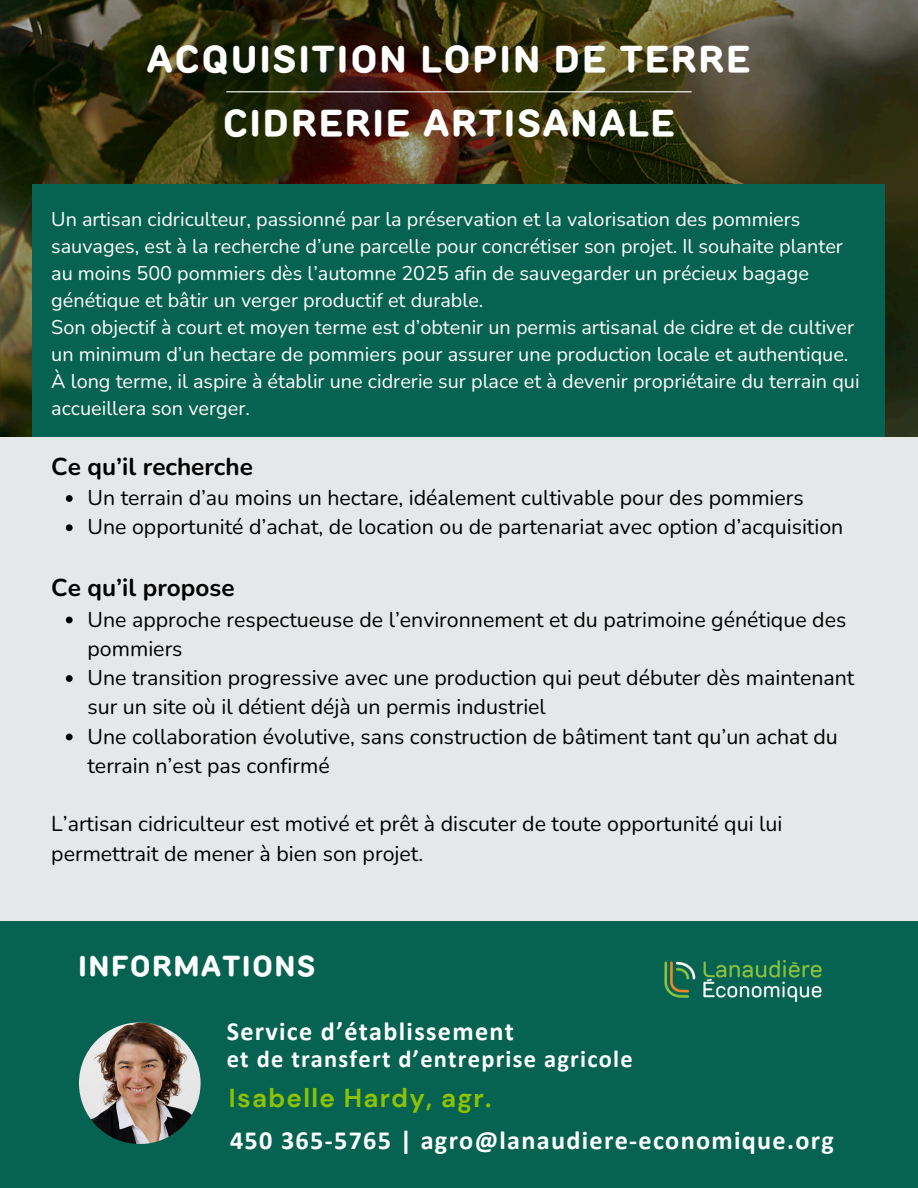
<style>
.page{position:relative;width:918px;height:1188px;background:#e6e7e8}
.page>*{position:absolute;margin:0;border:0;box-sizing:border-box;transform-origin:0 0}
.t1{font:700 37.35px/64.2px "TT Rounds Neue";letter-spacing:.05em;color:#fff;text-align:center}
.t2{font:700 28.8px "TT Rounds Neue";letter-spacing:.05em;color:#fff}
.t3{font:700 26.25px "Calibri";letter-spacing:.05em;color:#fff}
.t4{font:700 25.95px "DM Sans";letter-spacing:.05em;color:#8cc202}
.t5{font:700 24.45px "Calibri";letter-spacing:.05em;color:#fff}
.t6{font:700 24.3px "Nunito";color:#000}
.t7{font:21.3px/29.2px "Nunito";color:#000}
.t8{font:19.8px/27px "Nunito";color:#fff}
</style>
<div class="page">
<img style="left:0;top:0;width:918px;height:436px">
<div style="left:33px;top:185px;width:852px;height:252px;background:#066351"></div>
<div style="left:0;top:922px;width:918px;height:266px;background:#066351"></div>
<img style="left:79px;top:1022px;width:122px;height:122px;border-radius:50%">
<img style="left:664px;top:959px;width:158px;height:43px">
<svg style="left:66px;top:495px;width:7px;height:7px"></svg>
<svg style="left:66px;top:524px;width:7px;height:7px"></svg>
<svg style="left:66px;top:617px;width:7px;height:6px"></svg>
<svg style="left:66px;top:675px;width:7px;height:7px"></svg>
<svg style="left:66px;top:734px;width:7px;height:6px"></svg>
<hr style="left:226px;top:91px;width:466px;height:1px;background:#fff">
<p class="t1" style="left:147px;top:27px;width:605px">ACQUISITION LOPIN DE TERRE<br>CIDRERIE ARTISANALE</p>
<h1 class="t8" style="left:51px;top:206px;width:793px">Un artisan cidriculteur, passionné par la préservation et la valorisation des pommiers sauvages, est à la recherche d’une parcelle pour concrétiser son projet. Il souhaite planter au moins 500 pommiers dès l’automne 2025 afin de sauvegarder un précieux bagage génétique et bâtir un verger productif et durable.</h1>
<p class="t8" style="left:51px;top:314px;width:810px">Son objectif à court et moyen terme est d’obtenir un permis artisanal de cidre et de cultiver un minimum d’un hectare de pommiers pour assurer une production locale et authentique.<br>À long terme, il aspire à établir une cidrerie sur place et à devenir propriétaire du terrain qui accueillera son verger.</p>
<p class="t6" style="left:51px;top:450px;width:203px">Ce qu’il recherche</p>
<p class="t7" style="left:88px;top:484px;width:718px">Un terrain d’au moins un hectare, idéalement cultivable pour des pommiers</p>
<h4 class="t7" style="left:88px;top:513px;width:757px">Une opportunité d’achat, de location ou de partenariat avec option d’acquisition</h4>
<p class="t6" style="left:51px;top:572px;width:185px">Ce qu’il propose</p>
<p class="t7" style="left:88px;top:605px;width:760px">Une approche respectueuse de l’environnement et du patrimoine génétique des pommiers</p>
<h4 class="t7" style="left:88px;top:664px;width:768px">Une transition progressive avec une production qui peut débuter dès maintenant sur un site où il détient déjà un permis industriel</h4>
<p class="t7" style="left:88px;top:722px;width:752px">Une collaboration évolutive, sans construction de bâtiment tant qu’un achat du terrain n’est pas confirmé</p>
<p class="t7" style="left:51px;top:810px;width:733px">L’artisan cidriculteur est motivé et prêt à discuter de toute opportunité qui lui permettrait de mener à bien son projet.</p>
<p class="t2" style="left:78px;top:947px;width:239px">INFORMATIONS</p>
<h2 class="t3" style="left:227px;top:1020px;width:289px">Service d’établissement</h2>
<h2 class="t5" style="left:227px;top:1049px;width:408px">et de transfert d’entreprise agricole</h2>
<p class="t4" style="left:229px;top:1082px;width:264px">Isabelle Hardy, agr.</p>
<p class="t3" style="left:230px;top:1129px;width:605px">450 365-5765 | agro@lanaudiere-economique.org</p>
</div>
